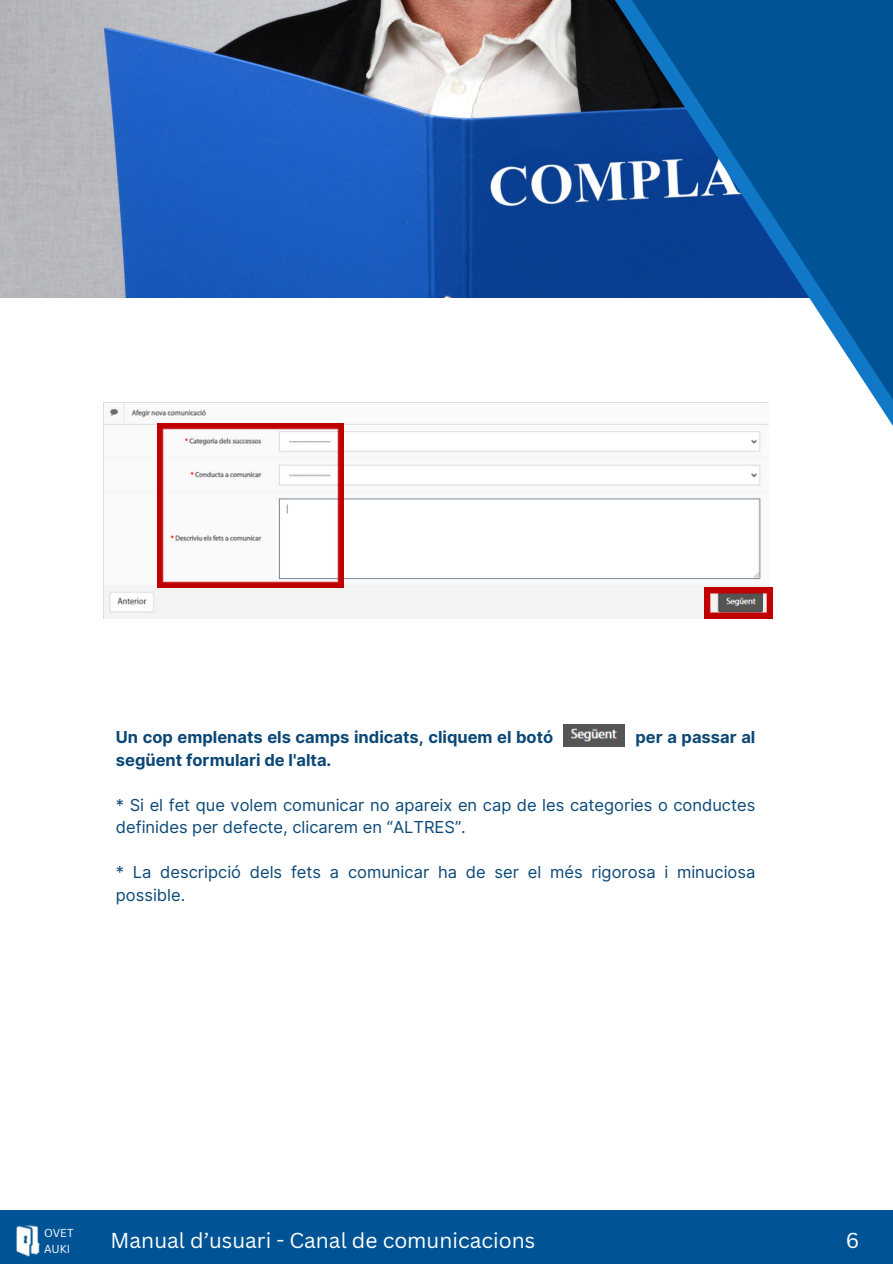
<style>
.page{position:relative;width:893px;height:1264px;background:#fff}
.page>*{position:absolute;margin:0;border:0;box-sizing:border-box;transform-origin:0 0}
.t1{font:21px "Canva Sans";color:#fff}
.t2{font:16.5px/22.5px "Inter";color:#0b4876}
.t3{font:700 16.5px "Inter";color:#0b4876}
.t4{font:11.25px "Canva Sans";color:#fff}
</style>
<div class="page">
<img style="left:0;top:0;width:454px;height:297px">
<svg style="left:454px;top:0;width:17px;height:298px;background:#5f74a3"></svg>
<svg style="left:471px;top:0;width:421px;height:425px"></svg>
<div style="left:0;top:1210px;width:892px;height:53px;background:#005495"></div>
<img style="left:16px;top:1225px;width:24px;height:32px">
<img style="left:103px;top:402px;width:665px;height:216px">
<img style="left:157px;top:423px;width:186px;height:165px">
<img style="left:704px;top:588px;width:68px;height:30px">
<img style="left:563px;top:724px;width:61px;height:22px">
<p class="t3" style="left:116px;top:727px;width:439px">Un cop emplenats els camps indicats, cliquem el botó</p>
<p class="t3" style="left:635px;top:727px;width:121px">per a passar al</p>
<p class="t3" style="left:116px;top:750px;width:217px">següent formulari de l'alta.</p>
<p class="t2" style="left:116px;top:793px;width:641px">* Si el fet que volem comunicar no apareix en cap de les categories o conductes definides per defecte, clicarem en “ALTRES”.</p>
<p class="t2" style="left:116px;top:861px;width:641px">* La descripció dels fets a comunicar ha de ser el més rigorosa i minuciosa possible.</p>
<h3 class="t4" style="left:44px;top:1225px;width:31px">OVET</h3>
<p class="t4" style="left:44px;top:1240px;width:28px">AUKI</p>
<h3 class="t1" style="left:111px;top:1225px;width:426px">Manual d’usuari - Canal de comunicacions</h3>
<h2 class="t1" style="left:845px;top:1225px;width:15px">6</h2>
</div>
